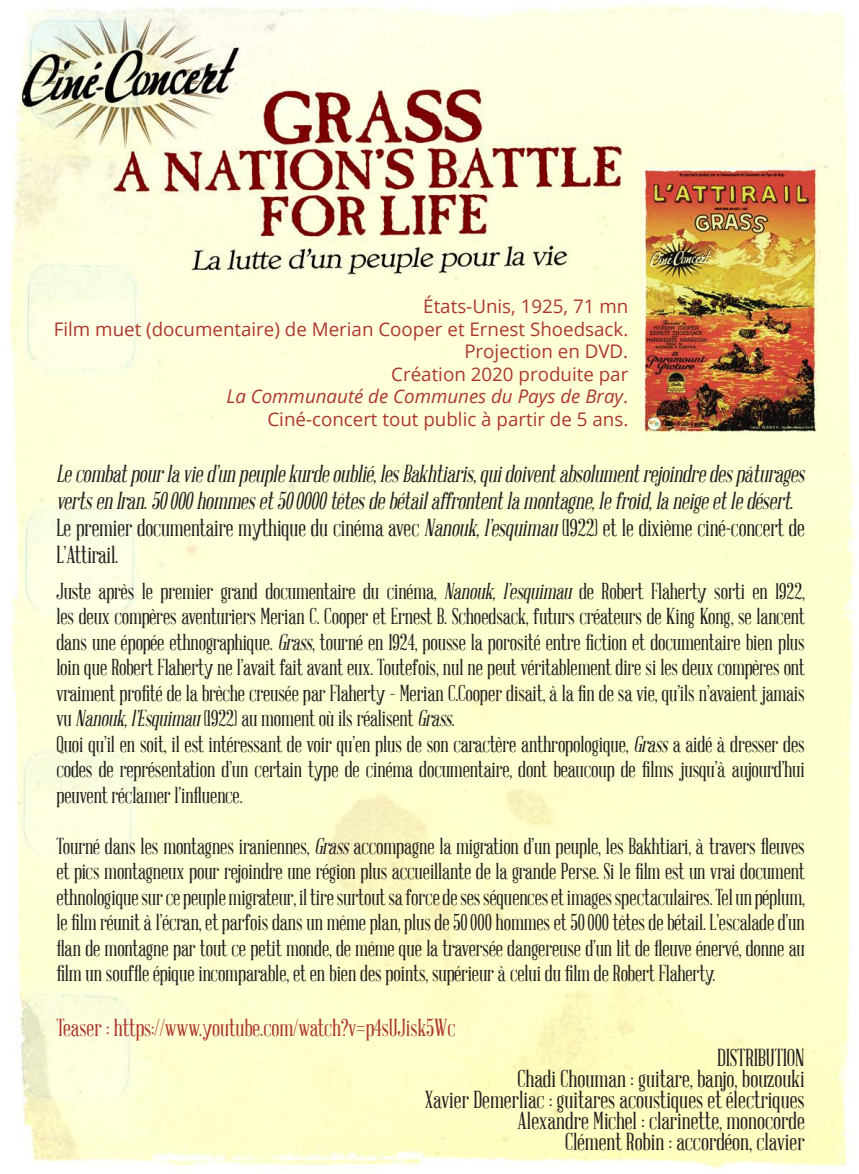
<style>
.page{position:relative;width:859px;height:1174px;background:#fff}
.page>*{position:absolute;margin:0;border:0;box-sizing:border-box;transform-origin:0 0}
.t1{font:24px/27px "Abraham Lincoln";color:#231f20}
.t2{font:italic 24px/27px "Abraham Lincoln";color:#231f20}
.t3{font:24px "Abraham Lincoln";color:#ac3730}
.t4{font:22.5px/25.5px "Abraham Lincoln";letter-spacing:-.005em;color:#231f20;text-align:justify}
.t5{font:18.75px "Open Sans";color:#ac3730}
.t6{font:italic 18.75px "Open Sans";color:#ac3730}
.s1{font-style:normal}
.s2{font-style:italic}
</style>
<div class="page">
<img style="left:10px;top:4px;width:847px;height:1167px">
<p class="t5" style="left:423px;top:293px;width:207px">États-Unis, 1925, 71 mn</p>
<p class="t5" style="left:54px;top:316px;width:576px">Film muet (documentaire) de Merian Cooper et Ernest Shoedsack.</p>
<p class="t5" style="left:464px;top:338px;width:165px">Projection en DVD.</p>
<p class="t5" style="left:391px;top:361px;width:239px">Création 2020 produite par</p>
<p class="t6" style="left:226px;top:383px;width:403px">La Communauté de Communes du Pays de Bray<span class="s1">.</span></p>
<p class="t5" style="left:267px;top:406px;width:362px">Ciné-concert tout public à partir de 5 ans.</p>
<p class="t2" style="left:56px;top:460px;width:754px">Lecombatpourlavied’unpeuplekurdeoublié,lesBakhtiaris,quidoiventabsolumentrejoindredespâturages vertsenIran.50000hommeset500000têtesdebétailaffrontentlamontagne,lefroid,laneigeetledésert.</p>
<p class="t1" style="left:56px;top:514px;width:750px">Le premier documentaire mythique du cinéma avec <span class="s2">Nanouk,l’esquimau</span>(1922) et le dixième ciné-concert de<br>L’Attirail.</p>
<p class="t4" style="left:56px;top:579px;width:750px">Juste après le premier grand documentaire du cinéma, <span class="s2">Nanouk, l’esquimau</span> de Robert Flaherty sorti en 1922, les deux compères aventuriers Merian C. Cooper et Ernest B. Schoedsack, futurs créateurs de King Kong, se lancent dans une épopée ethnographique. <span class="s2">Grass</span>, tourné en 1924, pousse la porosité entre fiction et documentaire bien plus loin que Robert Flaherty ne l’avait fait avant eux. Toutefois, nul ne peut véritablement dire si les deux compères ont vraiment profité de la brèche creusée par Flaherty – Merian C.Cooper disait, à la fin de sa vie, qu’ils n’avaient jamais vu <span class="s2">Nanouk,l’Esquimau</span>(1922) au moment où ils réalisent <span class="s2">Grass</span>.</p>
<p class="t4" style="left:56px;top:732px;width:750px">Quoi qu’il en soit, il est intéressant de voir qu’en plus de son caractère anthropologique, <span class="s2">Grass</span>a aidé à dresser des codes de représentation d’un certain type de cinéma documentaire, dont beaucoup de films jusqu’à aujourd’hui peuvent réclamer l’influence.</p>
<p class="t4" style="left:56px;top:834px;width:750px">Tourné dans les montagnes iraniennes, <span class="s2">Grass</span>accompagne la migration d’un peuple, les Bakhtiari, à travers fleuves et pics montagneux pour rejoindre une région plus accueillante de la grande Perse. Si le film est un vrai document ethnologique sur ce peuple migrateur, il tire surtout sa force de ses séquences et images spectaculaires. Tel un péplum, le film réunit à l’écran, et parfois dans un même plan, plus de 50000 hommes et 50000 têtes de bétail. L’escalade d’un flan de montagne par tout ce petit monde, de même que la traversée dangereuse d’un lit de fleuve énervé, donne au film un souffle épique incomparable, et en bien des points, supérieur à celui du film de Robert Flaherty.</p>
<p class="t3" style="left:56px;top:1014px;width:401px">Teaser : https://www.youtube.com/watch?v=p4sUJisk5Wc</p>
<p class="t1" style="left:717px;top:1045px;width:89px">DISTRIBUTION</p>
<p class="t1" style="left:517px;top:1066px;width:289px">Chadi Chouman : guitare, banjo, bouzouki</p>
<p class="t1" style="left:425px;top:1087px;width:381px">Xavier Demerliac : guitares acoustiques et électriques</p>
<p class="t1" style="left:518px;top:1108px;width:289px">Alexandre Michel : clarinette, monocorde</p>
<p class="t1" style="left:565px;top:1129px;width:241px">Clément Robin : accordéon, clavier</p>
</div>
